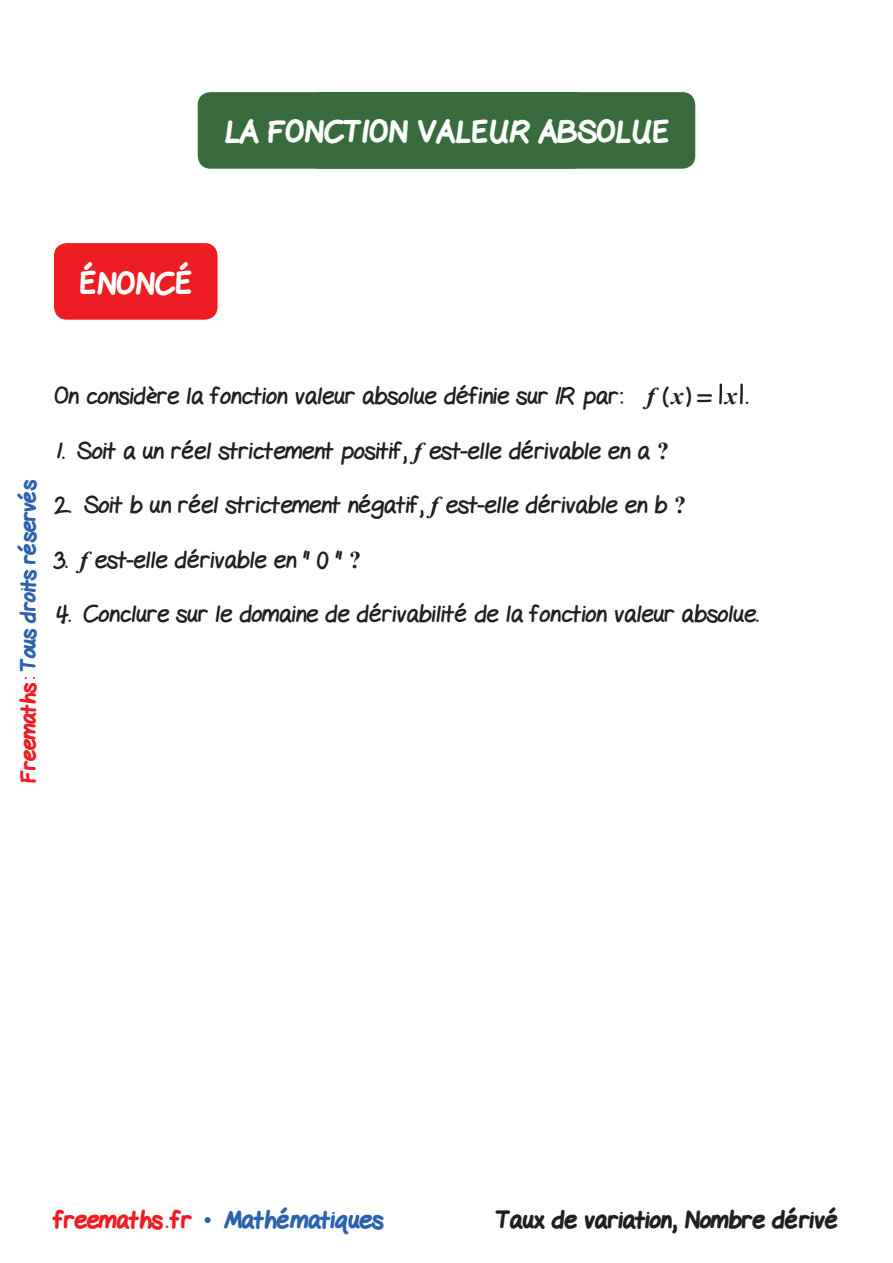
<style>
.page{position:relative;width:893px;height:1263px;background:#fff}
.page>*{position:absolute;margin:0;border:0;box-sizing:border-box;transform-origin:0 0}
.t1{font:800 30px "Gel Pen";color:#fff}
.t2{font:24px "Gel Pen";color:#231f20}
.t3{font:800 24px "Gel Pen";color:#231f20}
.t4{font:800 24px "Gel Pen";color:#2c62ad}
.t5{font:800 21px "Gel Pen";letter-spacing:-.01em;color:#2c62ad}
.s1{color:#ee1d23}
.s2{font-family:"Times New Roman";font-weight:700;font-style:italic}
.s3{font-family:"Times New Roman";font-weight:700}
.s4{font-family:"Times New Roman";font-weight:400}
</style>
<div class="page">
<div style="left:54px;top:243px;width:164px;height:77px;background:#ee1d23;border-radius:13px"></div>
<div style="left:198px;top:92px;width:497px;height:77px;background:#386c3d;border-radius:13px"></div>
<svg style="left:719px;top:384px;width:3px;height:20px"></svg>
<svg style="left:740px;top:384px;width:3px;height:20px"></svg>
<p class="t1" style="left:225px;top:109px;width:445px">LA FONCTION VALEUR ABSOLUE</p>
<p class="t1" style="left:406px;top:109px;width:66px">TITR</p>
<p class="t1" style="left:80px;top:260px;width:114px">ÉNONCÉ</p>
<p class="t5" style="left:12px;top:783px;width:305px;rotate:-90deg"><span class="s1">Freemaths:</span> Tous droits réservés</p>
<p class="t2" style="left:54px;top:376px;width:696px">On considère la fonction valeur absolue définie sur ¨ par: <span class="s2">f</span> (<span class="s2">x</span>) = <span class="s2">x</span> .</p>
<p class="t2" style="left:54px;top:431px;width:617px">1. Soit a un réel strictement positif, <span class="s2">f</span> est-elle dérivable en a <span class="s3">?</span></p>
<p class="t2" style="left:54px;top:485px;width:634px">2. Soit b un réel strictement négatif, <span class="s2">f</span> est-elle dérivable en b <span class="s3">?</span></p>
<p class="t2" style="left:54px;top:540px;width:309px">3. <span class="s2">f</span> est-elle dérivable en " 0 " <span class="s3">?</span></p>
<p class="t2" style="left:54px;top:594px;width:706px">4. Conclure sur le domaine de dérivabilité de la fonction valeur absolue.</p>
<p class="t4" style="left:54px;top:1201px;width:331px"><span class="s1">freemaths . fr</span> <span class="s4">•</span> Mathématiques</p>
<p class="t3" style="left:496px;top:1201px;width:344px">Taux de variation, Nombre dérivé</p>
</div>
